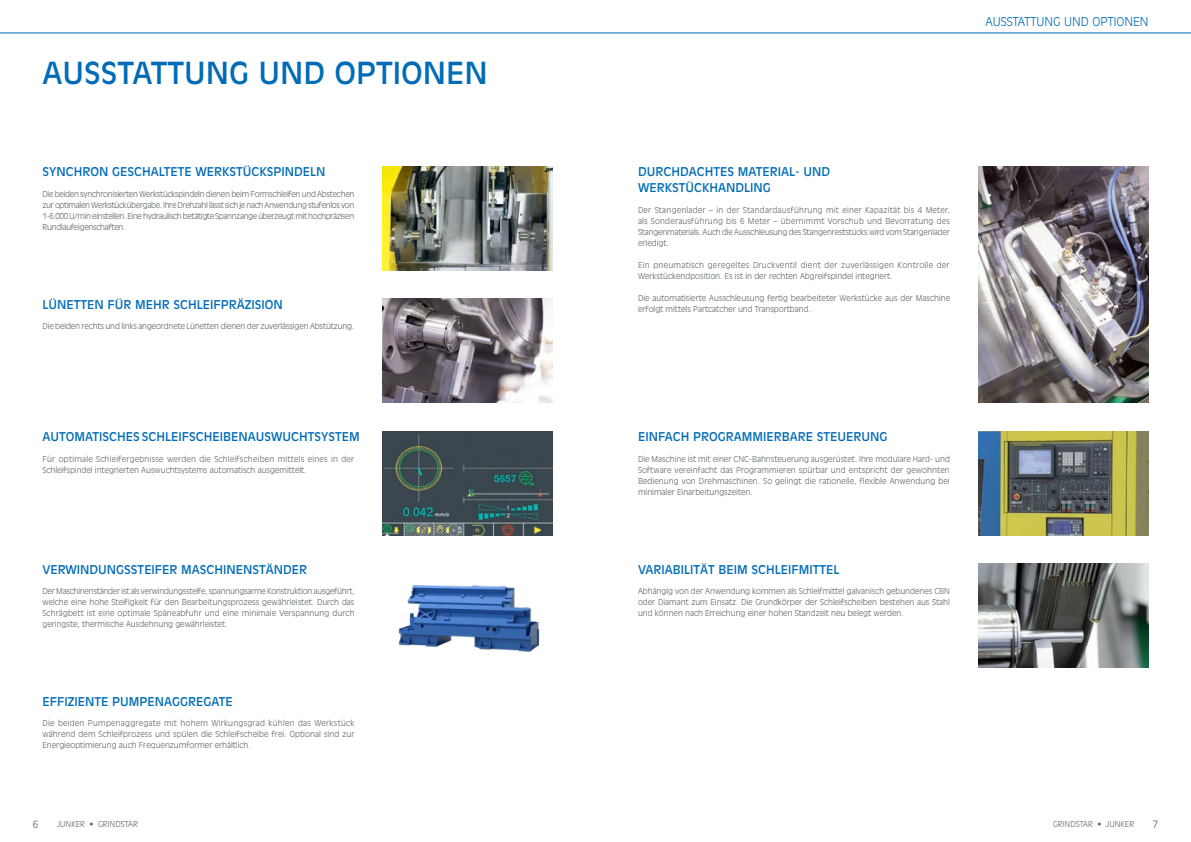
<style>
.page{position:relative;width:1191px;height:842px;background:#fff}
.page>*{position:absolute;margin:0;border:0;box-sizing:border-box;transform-origin:0 0}
.t1{font:30px "Antique Olive CE";color:#006cb7}
.t2{font:12px/16px "Antique Olive CE";color:#006cb7}
.t3{font:300 12px "Antique Olive CE";color:#006cb7}
.t4{font:300 10px "Antique Olive";color:#60696a}
.t5{font:300 8px/11px "Antique Olive CE";color:#60696a;text-align:justify}
.t6{font:300 8px/11px "Antique Olive CE";letter-spacing:.035em;color:#60696a}
.t7{font:300 8px "Antique Olive";color:#60696a}
</style>
<div class="page">
<hr style="left:0;top:33px;width:1191px;height:1px;background:#006cb7">
<img style="left:383px;top:299px;width:170px;height:104px">
<img style="left:383px;top:166px;width:170px;height:104px">
<img style="left:383px;top:431px;width:170px;height:104px">
<img style="left:978px;top:431px;width:170px;height:104px">
<img style="left:978px;top:166px;width:170px;height:237px">
<img style="left:978px;top:564px;width:170px;height:103px">
<img style="left:398px;top:585px;width:142px;height:67px">
<h1 class="t1" style="left:43px;top:55px;width:447px">AUSSTATTUNG UND OPTIONEN</h1>
<h2 class="t2" style="left:43px;top:164px;width:284px">SYNCHRON GESCHALTETE WERKSTÜCKSPINDELN</h2>
<p class="t5" style="left:43px;top:189px;width:313px">Die beiden synchronisierten Werkstückspindeln dienen beim Formschleifen und Abstechen zur optimalen Werkstückü bergabe. Ihre Drehzahl lässt sich je nach Anwendung stufenlos von 1-6.000 U/min einstellen. Eine hydraulisch betätigte Spannzange überzeugt mit hochpräzisen Rundlaufeigenschaften.</p>
<h2 class="t2" style="left:43px;top:296px;width:242px">LÜNETTEN FÜR MEHR SCHLEIFPRÄZISION</h2>
<p class="t5" style="left:43px;top:321px;width:313px">Die beiden rechts und links angeordnete Lünetten dienen der zuverlässigen Abstützung.</p>
<h2 class="t2" style="left:43px;top:429px;width:319px">AUTOMATISCHES SCHLEIFSCHEIBENAUSWUCHTSYSTEM</h2>
<p class="t5" style="left:43px;top:453px;width:313px">Für optimale Schleifergebnisse werden die Schleifscheiben mittels eines in der<br>Schleifspindel integrierten Auswuchtsystems automatisch ausgemittelt.</p>
<h2 class="t2" style="left:43px;top:561px;width:266px">VERWINDUNGSSTEIFER MASCHINENSTÄNDER</h2>
<p class="t5" style="left:43px;top:586px;width:314px">Der Maschinenständer ist als verwindungssteife, spannungsarme Konstruktion ausgeführt, welche eine hohe Steifigkeit für den Bearbeitungsprozess gewährleistet. Durch das Schrägbett ist eine optimale Späneabfuhr und eine minimale Verspannung durch geringste, thermische Ausdehnung gewährleistet.</p>
<h2 class="t2" style="left:43px;top:693px;width:192px">EFFIZIENTE PUMPENAGGREGATE</h2>
<p class="t5" style="left:43px;top:718px;width:314px">Die beiden Pumpenaggregate mit hohem Wirkungsgrad kühlen das Werkstück während dem Schleifprozess und spülen die Schleifscheibe frei. Optional sind zur Energieoptimierung auch Frequenzumformer erhältlich.</p>
<h2 class="t3" style="left:985px;top:15px;width:164px">AUSSTATTUNG UND OPTIONEN</h2>
<h2 class="t2" style="left:638px;top:164px;width:193px">DURCHDACHTES MATERIAL- UND<br>WERKSTÜCKHANDLING</h2>
<p class="t5" style="left:638px;top:204px;width:313px">Der Stangenlader – in der Standardausführung mit einer Kapazität bis 4 Meter, als Sonderausfü hrung bis 6 Meter – übernimmt Vorschub und Bevorratung des Stangenmaterials. Auch die Ausschleusung des Stangenreststücks wird vom Stangenlader erledigt.</p>
<p class="t6" style="left:638px;top:259px;width:313px">Ein pneumatisch geregeltes Druckventil dient der zuverlässigen Kontrolle der<br>Werkstückendposition. Es ist in der rechten Abgreifspindel integriert.</p>
<p class="t5" style="left:638px;top:292px;width:314px">Die automatisierte Ausschleusung fertig bearbeiteter Werkstücke aus der Maschine erfolgt mittels Partcatcher und Transportband.</p>
<h2 class="t2" style="left:638px;top:429px;width:251px">EINFACH PROGRAMMIERBARE STEUERUNG</h2>
<p class="t5" style="left:638px;top:453px;width:313px">Die Maschine ist mit einer CNC-Bahnsteuerung ausgerüstet. Ihre modulare Hard- und Software vereinfacht das Programmieren spürbar und entspricht der gewohnten Bedienung von Drehmaschinen. So gelingt die rationelle, flexible Anwendung bei minimaler Einarbeitungszeiten.</p>
<h2 class="t2" style="left:638px;top:561px;width:203px">VARIABILITÄT BEIM SCHLEIFMITTEL</h2>
<p class="t5" style="left:638px;top:586px;width:313px">Abhängig von der Anwendung kommen als Schleifmittel galvanisch gebundenes CBN oder Diamant zum Einsatz. Die Grundkörper der Schleifscheiben bestehen aus Stahl und können nach Erreichung einer hohen Standzeit neu belegt werden.</p>
<p class="t4" style="left:33px;top:818px;width:7px">6</p>
<p class="t7" style="left:57px;top:819px;width:83px">JUNKER • GRINDSTAR</p>
<p class="t7" style="left:1053px;top:819px;width:83px">GRINDSTAR • JUNKER</p>
<p class="t4" style="left:1152px;top:818px;width:7px">7</p>
</div>
